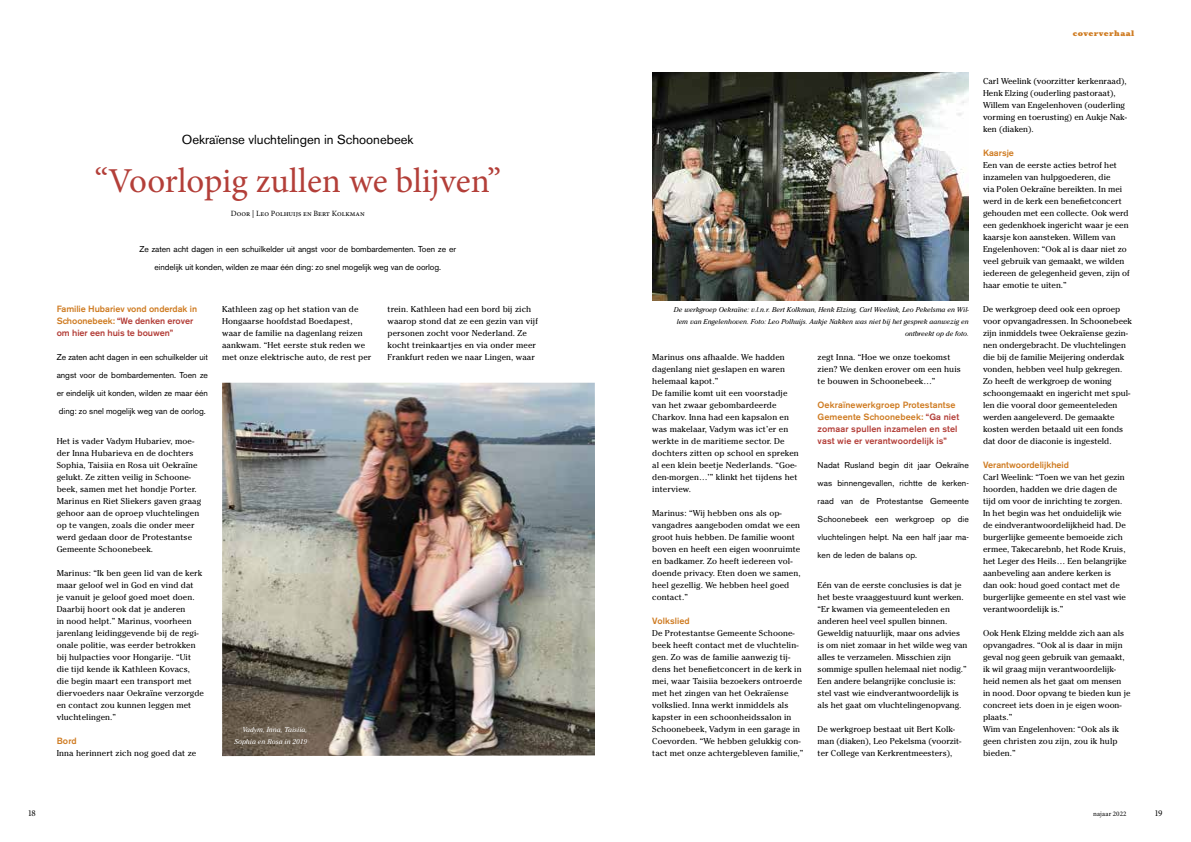
<style>
.page{position:relative;width:1191px;height:842px;background:#fff}
.page>*{position:absolute;margin:0;border:0;box-sizing:border-box;transform-origin:0 0}
.t1{font:35px "Minion Pro";letter-spacing:-.01em;color:#b33f39}
.t2{font:13px "Akzidenz Grotesk BE";color:#000}
.t3{font:500 9px/12px "Akzidenz Grotesk BE";letter-spacing:-.005em;color:#cf7c23}
.t4{font:500 9px/12px "Akzidenz Grotesk BE";letter-spacing:.01em;color:#b33f39}
.t5{font:9px "Minion Pro";color:#000}
.t6{font:8.5px/12px "Cheltenham";color:#000}
.t7{font:8.5px/18px "Akzidenz Grotesk BE";letter-spacing:-.01em;color:#000;text-align:justify}
.t8{font:8px "Minion Pro";color:#000}
.t9{font:900 8px "Cheltenham";letter-spacing:.06em;color:#cf7c23}
.t10{font:italic 7px/12px "Cheltenham";color:#000;text-align:right}
.t11{font:italic 7px/12px "Cheltenham";color:#fff;text-align:right}
.t12{font:7px "Minion Pro";letter-spacing:.015em;color:#000}
.s1{color:#b33f39}
.s2{color:#cf7c23}
</style>
<div class="page">
<img style="left:652px;top:72px;width:317px;height:228px">
<img style="left:222px;top:383px;width:373px;height:373px">
<h2 class="t2" style="left:182px;top:132px;width:233px">Oekraïense vluchtelingen in Schoonebeek</h2>
<h1 class="t1" style="left:94px;top:157px;width:408px">“Voorlopig zullen we blijven”</h1>
<p class="t8" style="left:231px;top:208px;width:135px">Door | Leo Polhuijs en Bert Kolkman</p>
<p class="t7" style="left:139px;top:240px;width:318px;text-align:center">Ze zaten acht dagen in een schuilkelder uit angst voor de bombardementen. Toen ze er eindelijk uit konden, wilden ze maar één ding: zo snel mogelijk weg van de oorlog.</p>
<p class="t3" style="left:57px;top:303px;width:142px">Familie Hubariev vond onderdak in<br>Schoonebeek: <span class="s1">“We denken erover om hier een huis te bouwen”</span></p>
<p class="t7" style="left:57px;top:348px;width:153px">Ze zaten acht dagen in een schuilkelder uit angst voor de bombardementen. Toen ze er eindelijk uit konden, wilden ze maar één ding: zo snel mogelijk weg van de oorlog.</p>
<p class="t6" style="left:57px;top:435px;width:146px">Het is vader Vadym Hubariev, moe&shy;der Inna Hubarieva en de dochters Sophia, Taisiia en Rosa uit Oekraïne gelukt. Ze zitten veilig in Schoone&shy;beek, samen met het hondje Porter.<br>Marinus en Riet Sliekers gaven graag gehoor aan de oproep vluchtelingen op te vangen, zoals die onder meer werd gedaan door de Protestantse Gemeente Schoonebeek.</p>
<p class="t6" style="left:57px;top:567px;width:149px">Marinus: “Ik ben geen lid van de kerk maar geloof wel in God en vind dat<br>je vanuit je geloof goed moet doen.<br>Daarbij hoort ook dat je anderen<br>in nood helpt.” Marinus, voorheen jarenlang leidinggevende bij de regi&shy;onale politie, was eerder betrokken bij hulpacties voor Hongarije. “Uit die tijd kende ik Kathleen Kovacs, die begin maart een transport met diervoeders naar Oekraïne verzorgde en contact zou kunnen leggen met vluchtelingen.”</p>
<p class="t3" style="left:57px;top:735px;width:21px">Bord</p>
<p class="t6" style="left:57px;top:747px;width:141px">Inna herinnert zich nog goed dat ze</p>
<p class="t6" style="left:222px;top:303px;width:151px">Kathleen zag op het station van de Hongaarse hoofdstad Boedapest, waar de familie na dagenlang reizen aankwam. “Het eerste stuk reden we met onze elektrische auto, de rest per</p>
<p class="t6" style="left:387px;top:303px;width:152px">trein. Kathleen had een bord bij zich waarop stond dat ze een gezin van vijf personen zocht voor Nederland. Ze kocht treinkaartjes en via onder meer Frankfurt reden we naar Lingen, waar</p>
<p class="t11" style="left:234px;top:724px;width:74px">Vadym, Inna, Taisiia,<br>Sophia en Rosa in 2019</p>
<p class="t9" style="left:1072px;top:28px;width:63px">coververhaal</p>
<p class="t10" style="left:674px;top:304px;width:297px">De werkgroep Oekraïne: v.l.n.r. Bert Kolkman, Henk Elzing, Carl Weelink, Leo Pekelsma en Wil&shy;lem van Engelenhoven. Foto: Leo Polhuijs. Aukje Nakken was niet bij het gesprek aanwezig en ontbreekt op de foto.</p>
<p class="t6" style="left:652px;top:351px;width:148px">Marinus ons afhaalde. We hadden dagenlang niet geslapen en waren helemaal kapot.”<br>De familie komt uit een voorstadje van het zwaar gebombardeerde<br>Charkov. Inna had een kapsalon en was makelaar, Vadym was ict’er en werkte in de maritieme sector. De dochters zitten op school en spreken al een klein beetje Nederlands. “Goe&shy;den-morgen…’” klinkt het tijdens het interview.</p>
<p class="t6" style="left:652px;top:507px;width:150px">Marinus: “Wij hebben ons als op&shy;vangadres aangeboden omdat we een groot huis hebben. De familie woont boven en heeft een eigen woonruimte en badkamer. Zo heeft iedereen vol&shy;doende privacy. Eten doen we samen, heel gezellig. We hebben heel goed contact.”</p>
<p class="t3" style="left:652px;top:615px;width:39px">Volkslied</p>
<p class="t6" style="left:652px;top:627px;width:153px">De Protestantse Gemeente Schoone&shy;beek heeft contact met de vluchtelin&shy;gen. Zo was de familie aanwezig tij&shy;dens het benefietconcert in de kerk in mei, waar Taisiia bezoekers ontroerde met het zingen van het Oekraïense volkslied. Inna werkt inmiddels als kapster in een schoonheidssalon in Schoonebeek, Vadym in een garage in Coevorden. “We hebben gelukkig con&shy;tact met onze achtergebleven familie,”</p>
<p class="t6" style="left:817px;top:351px;width:145px">zegt Inna. “Hoe we onze toekomst zien? We denken erover om een huis te bouwen in Schoonebeek…”</p>
<p class="t4" style="left:817px;top:399px;width:143px"><span class="s2">Oekraïnewerkgroep Protestantse Gemeente Schoonebeek:</span> “Ga niet zomaar spullen inzamelen en stel vast wie er verantwoordelijk is”</p>
<p class="t7" style="left:817px;top:456px;width:153px">Nadat Rusland begin dit jaar Oekraïne was binnengevallen, richtte de kerken&shy;raad van de Protestantse Gemeente Schoonebeek een werkgroep op die vluchtelingen helpt. Na een half jaar ma&shy;ken de leden de balans op.</p>
<p class="t6" style="left:817px;top:579px;width:151px">Eén van de eerste conclusies is dat je het beste vraaggestuurd kunt werken. “Er kwamen via gemeenteleden en anderen heel veel spullen binnen.<br>Geweldig natuurlijk, maar ons advies is om niet zomaar in het wilde weg van alles te verzamelen. Misschien zijn sommige spullen helemaal niet nodig.” Een andere belangrijke conclusie is: stel vast wie eindverantwoordelijk is als het gaat om vluchtelingenopvang.</p>
<p class="t6" style="left:817px;top:723px;width:145px">De werkgroep bestaat uit Bert Kolk&shy;man (diaken), Leo Pekelsma (voorzit&shy;ter College van Kerkrentmeesters),</p>
<p class="t6" style="left:983px;top:75px;width:145px">Carl Weelink (voorzitter kerkenraad),<br>Henk Elzing (ouderling pastoraat),<br>Willem van Engelenhoven (ouderling vorming en toerusting) en Aukje Nak&shy;ken (diaken).</p>
<p class="t3" style="left:983px;top:147px;width:32px">Kaarsje</p>
<p class="t6" style="left:983px;top:159px;width:148px">Een van de eerste acties betrof het inzamelen van hulpgoederen, die<br>via Polen Oekraïne bereikten. In mei werd in de kerk een benefietconcert gehouden met een collecte. Ook werd een gedenkhoek ingericht waar je een kaarsje kon aansteken. Willem van Engelenhoven: “Ook al is daar niet zo veel gebruik van gemaakt, we wilden iedereen de gelegenheid geven, zijn of haar emotie te uiten.”</p>
<p class="t6" style="left:983px;top:303px;width:150px">De werkgroep deed ook een oproep voor opvangadressen. In Schoonebeek zijn inmiddels twee Oekraïense gezin&shy;nen ondergebracht. De vluchtelingen die bij de familie Meijering onderdak vonden, hebben veel hulp gekregen.<br>Zo heeft de werkgroep de woning schoongemaakt en ingericht met spul&shy;len die vooral door gemeenteleden werden aangeleverd. De gemaakte kosten werden betaald uit een fonds dat door de diaconie is ingesteld.</p>
<p class="t3" style="left:983px;top:459px;width:88px">Verantwoordelijkheid</p>
<p class="t6" style="left:983px;top:471px;width:145px">Carl Weelink: “Toen we van het gezin hoorden, hadden we drie dagen de tijd om voor de inrichting te zorgen.<br>In het begin was het onduidelijk wie de eindverantwoordelijkheid had. De burgerlijke gemeente bemoeide zich ermee, Takecarebnb, het Rode Kruis, het Leger des Heils… Een belangrijke aanbeveling aan andere kerken is dan ook: houd goed contact met de burgerlijke gemeente en stel vast wie verantwoordelijk is.”</p>
<p class="t6" style="left:983px;top:627px;width:149px">Ook Henk Elzing meldde zich aan als opvangadres. “Ook al is daar in mijn geval nog geen gebruik van gemaakt, ik wil graag mijn verantwoordelijk&shy;heid nemen als het gaat om mensen in nood. Door opvang te bieden kun je concreet iets doen in je eigen woon&shy;plaats.”<br>Wim van Engelenhoven: “Ook als ik geen christen zou zijn, zou ik hulp bieden.”</p>
<p class="t5" style="left:28px;top:807px;width:9px">18</p>
<p class="t12" style="left:1093px;top:809px;width:35px">najaar 2022</p>
<p class="t5" style="left:1155px;top:807px;width:9px">19</p>
</div>
